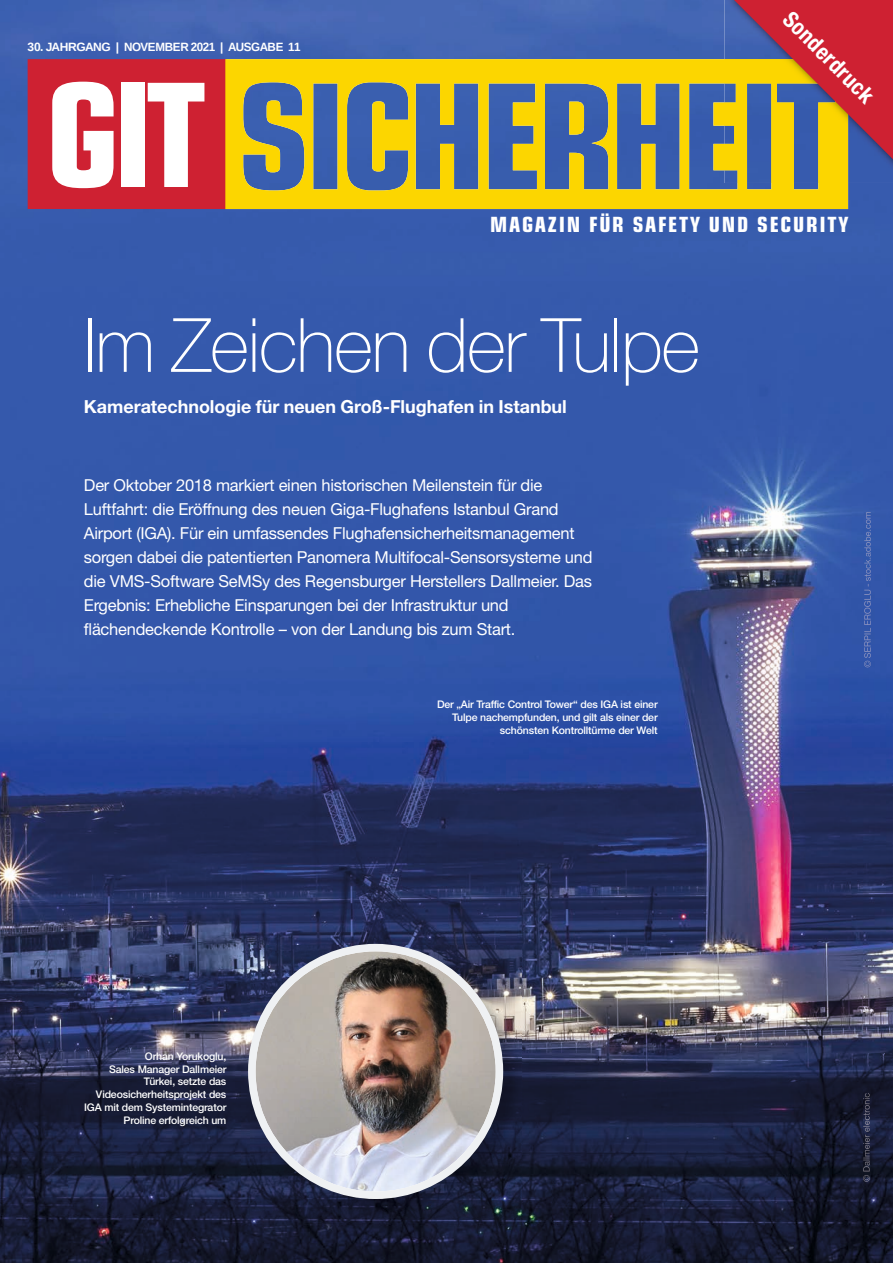
<style>
.page{position:relative;width:893px;height:1263px;background:#fff}
.page>*{position:absolute;margin:0;border:0;box-sizing:border-box;transform-origin:0 0}
.t1{font:700 condensed 143.85px "Eurostile LT Std";color:#fff}
.t2{font:100 75px "Helvetica Neue LT Std";letter-spacing:-.02em;color:#fff}
.t3{font:700 condensed 22.35px "Helvetica Neue LT Std";color:#fff}
.t4{font:700 condensed 21px "Eurostile LT Std";letter-spacing:.08em;color:#fff}
.t5{font:700 18px "Helvetica Neue LT Std";letter-spacing:-.005em;color:#fff}
.t6{font:16.5px/24px "Helvetica Neue LT Std";letter-spacing:-.015em;color:#fff}
.t7{font:700 12px "Liberation Sans";letter-spacing:-.035em;color:#fff}
.t8{font:500 10.5px/12.8px "Helvetica Neue LT Std";letter-spacing:-.015em;color:#fff;text-align:right}
</style>
<div class="page">
<img style="left:0;top:0;width:893px;height:1263px">
<img style="left:863px;top:1093px;width:7px;height:89px">
<img style="left:864px;top:512px;width:7px;height:155px">
<img style="left:250px;top:946px;width:272px;height:272px">
<img style="left:248px;top:944px;width:255px;height:255px">
<div style="left:28px;top:59px;width:198px;height:150px;background:#ce2132"></div>
<svg style="left:225px;top:59px;width:623px;height:150px;background:#a4a050"></svg>
<img style="left:848px;top:166px;width:45px;height:17px">
<img style="left:724px;top:166px;width:124px;height:17px">
<svg style="left:721px;top:0;width:172px;height:166px;background:#ab604b"></svg>
<p class="t7" style="left:28px;top:38px;width:275px">30. JAHRGANG | NOVEMBER 2021 | AUSGABE 11</p>
<h1 class="t1" style="left:46px;top:48px;width:162px">GIT</h1>
<h3 class="t3" style="left:796px;top:6px;width:120px;rotate:45deg">Sonderdruck</h3>
<p class="t4" style="left:490px;top:212px;width:360px">MAGAZIN FÜR SAFETY UND SECURITY</p>
<h2 class="t2" style="left:84px;top:302px;width:618px">Im Zeichen der Tulpe</h2>
<p class="t5" style="left:84px;top:395px;width:484px">Kameratechnologie für neuen Groß-Flughafen in Istanbul</p>
<p class="t6" style="left:84px;top:473px;width:510px">Der Oktober 2018 markiert einen historischen Meilenstein für die Luftfahrt: die Eröffnung des neuen Giga-Flughafens Istanbul Grand Airport (IGA). Für ein umfassendes Flughafensicherheitsmanagement sorgen dabei die patentierten Panomera Multifocal-Sensorsysteme und die VMS-Software SeMSy des Regensburger Herstellers Dallmeier. Das Ergebnis: Erhebliche Einsparungen bei der Infrastruktur und flächendeckende Kontrolle – von der Landung bis zum Start.</p>
<p class="t8" style="left:84px;top:1049px;width:144px">Orhan Yorukoglu,<br>Sales Manager Dallmeier<br>Türkei, setzte das<br>Videosicherheitsprojekt des<br>IGA mit dem Systemintegrator<br>Proline erfolgreich um</p>
<p class="t8" style="left:437px;top:698px;width:222px">Der „Air Traffic Control Tower“ des IGA ist einer<br>Tulpe nachempfunden, und gilt als einer der schönsten Kontrolltürme der Welt</p>
</div>
